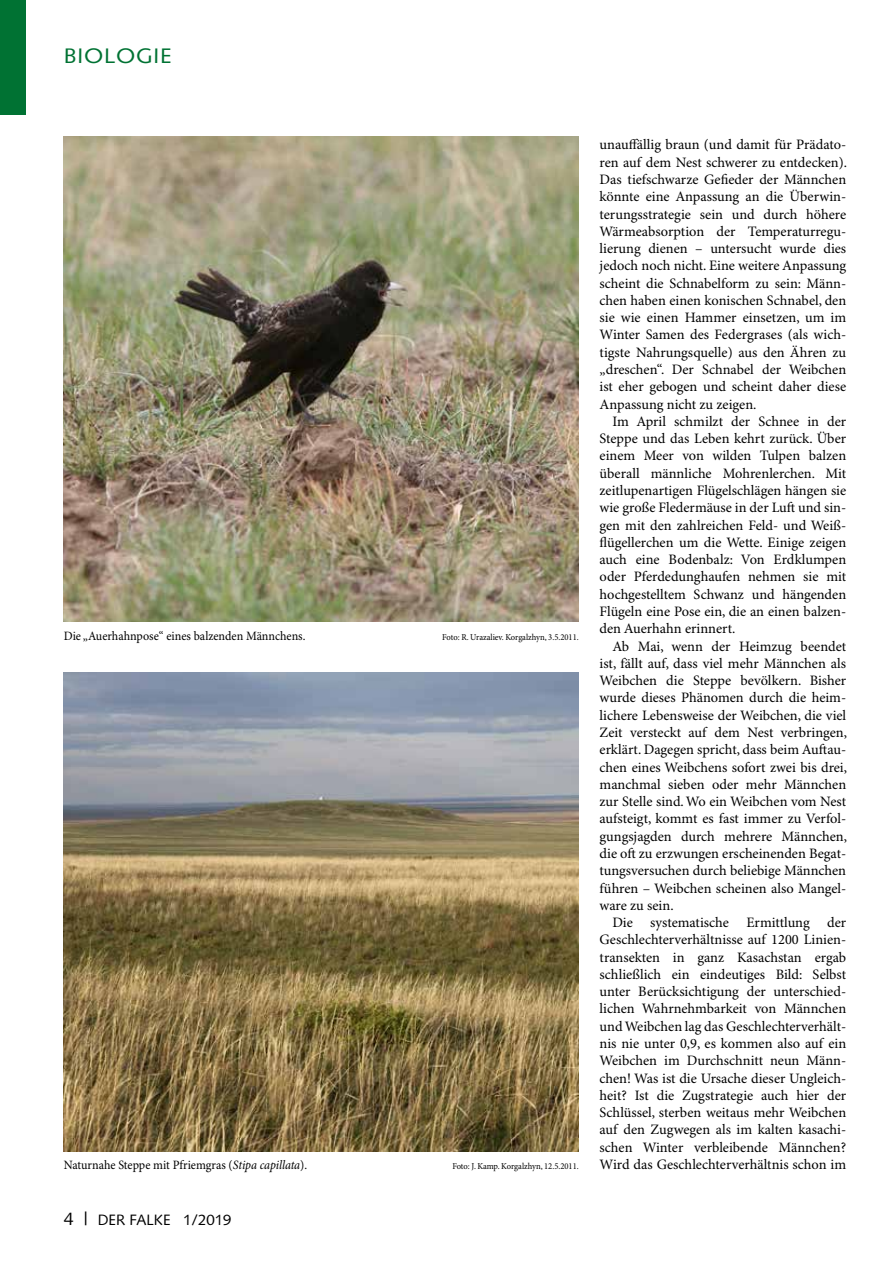
<style>
.page{position:relative;width:893px;height:1263px;background:#fff}
.page>*{position:absolute;margin:0;border:0;box-sizing:border-box;transform-origin:0 0}
.t1{font:21px "Syntax LT Std";letter-spacing:.025em;color:#007233;scale:1.1 1}
.t2{font:15px "Syntax LT Std";color:#000}
.t3{font:14.4px/17.2px "Minion Pro";color:#000;text-align:justify}
.t4{font:12.75px "Minion Pro";color:#000;scale:.95 1}
.t5{font:9px "Minion Pro";color:#000;scale:.95 1}
.s1{font-style:italic}
.s2{font-size:18px}
</style>
<div class="page">
<div style="left:0;top:0;width:26px;height:115px;background:#007233"></div>
<img style="left:64px;top:672px;width:514px;height:480px">
<img style="left:64px;top:136px;width:514px;height:486px">
<h1 class="t1" style="left:64px;top:43px;width:100px">BIOLOGIE</h1>
<p class="t4" style="left:64px;top:628px;width:256px">Die „Auerhahnpose“ eines balzenden Männchens.</p>
<p class="t5" style="left:442px;top:631px;width:145px">Foto: R. Urazaliev. Korgalzhyn, 3.5.2011.</p>
<p class="t4" style="left:64px;top:1158px;width:258px">Naturnahe Steppe mit Pfriemgras (<span class="s1">Stipa capillata</span>).</p>
<p class="t5" style="left:452px;top:1161px;width:135px">Foto: J. Kamp. Korgalzhyn, 12.5.2011.</p>
<p class="t2" style="left:64px;top:1211px;width:169px"><span class="s2">4 |</span> DER FALKE 1/2019</p>
<p class="t3" style="left:600px;top:137px;width:249px">unauffällig braun (und damit für Prädato&shy;ren auf dem Nest schwerer zu entdecken).<br>Das tiefschwarze Gefieder der Männchen könnte eine Anpassung an die Überwin&shy;terungsstrategie sein und durch höhere Wärmeabsorption der Temperaturregu&shy;lierung dienen – untersucht wurde dies jedoch noch nicht. Eine weitere Anpassung scheint die Schnabelform zu sein: Männ&shy;chen haben einen konischen Schnabel, den sie wie einen Hammer einsetzen, um im Winter Samen des Federgrases (als wich&shy;tigste Nahrungsquelle) aus den Ähren zu „dreschen“. Der Schnabel der Weibchen ist eher gebogen und scheint daher diese Anpassung nicht zu zeigen.</p>
<p class="t3" style="left:600px;top:413px;width:248px;text-indent:13px">Im April schmilzt der Schnee in der Steppe und das Leben kehrt zurück. Über einem Meer von wilden Tulpen balzen überall männliche Mohrenlerchen. Mit zeitlupenartigen Flügelschlägen hängen sie wie große Fledermäuse in der Luft und sin&shy;gen mit den zahlreichen Feld- und Weiß&shy;flügellerchen um die Wette. Einige zeigen auch eine Bodenbalz: Von Erdklumpen oder Pferdedunghaufen nehmen sie mit hochgestelltem Schwanz und hängenden Flügeln eine Pose ein, die an einen balzen&shy;den Auerhahn erinnert.</p>
<p class="t3" style="left:600px;top:638px;width:249px;text-indent:13px">Ab Mai, wenn der Heimzug beendet ist, fällt auf, dass viel mehr Männchen als Weibchen die Steppe bevölkern. Bisher wurde dieses Phänomen durch die heim&shy;lichere Lebensweise der Weibchen, die viel Zeit versteckt auf dem Nest verbringen, erklärt. Dagegen spricht, dass beim Auftau&shy;chen eines Weibchens sofort zwei bis drei, manchmal sieben oder mehr Männchen zur Stelle sind. Wo ein Weibchen vom Nest aufsteigt, kommt es fast immer zu Verfol&shy;gungsjagden durch mehrere Männchen, die oft zu erzwungen erscheinenden Begat&shy;tungsversuchen durch beliebige Männchen führen – Weibchen scheinen also Mangel&shy;ware zu sein.</p>
<p class="t3" style="left:600px;top:914px;width:248px;text-indent:13px">Die systematische Ermittlung der Geschlechterverhältnisse auf 1200 Linien&shy;transekten in ganz Kasachstan ergab schließlich ein eindeutiges Bild: Selbst unter Berücksichtigung der unterschied&shy;lichen Wahrnehmbarkeit von Männchen und Weibchen lag das Geschlechterverhält&shy;nis nie unter 0,9, es kommen also auf ein Weibchen im Durchschnitt neun Männ&shy;chen! Was ist die Ursache dieser Ungleich&shy;heit? Ist die Zugstrategie auch hier der Schlüssel, sterben weitaus mehr Weibchen auf den Zugwegen als im kalten kasachi&shy;schen Winter verbleibende Männchen?<br>Wird das Geschlechterverhältnis schon im</p>
</div>
